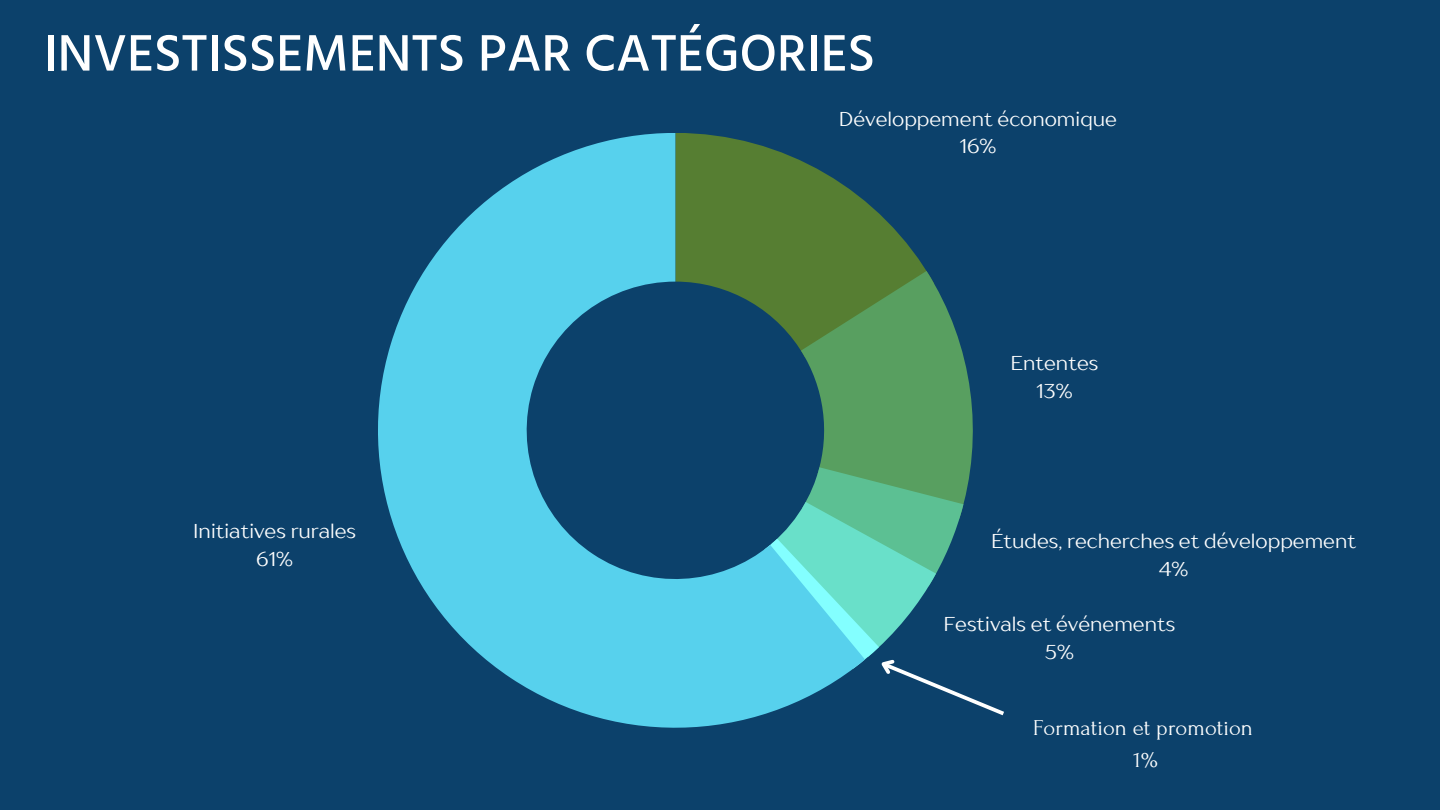
<style>
.page{position:relative;width:1440px;height:810px;background:#0c416b}
.page>*{position:absolute;margin:0;border:0;box-sizing:border-box;transform-origin:0 0}
.t1{font:500 52.5px "Hind Madurai";color:#fff}
.t2{font:22.7px "Forum";color:#fff}
.t3{font:20px "TT Drugs";color:#fff}
</style>
<div class="page">
<svg style="left:865px;top:201px;width:62px;height:70px;fill:#567e32"></svg>
<svg style="left:378px;top:133px;width:487px;height:595px"></svg>
<svg style="left:764px;top:271px;width:240px;height:447px"></svg>
<p class="t1" style="left:44px;top:19px;width:833px">INVESTISSEMENTS PAR CATÉGORIES</p>
<p class="t3" style="left:839px;top:106px;width:280px">Développement économique</p>
<p class="t3" style="left:960px;top:134px;width:38px">16%</p>
<p class="t3" style="left:193px;top:519px;width:164px">Initiatives rurales</p>
<p class="t3" style="left:256px;top:546px;width:38px">61%</p>
<p class="t3" style="left:1011px;top:350px;width:89px">Ententes</p>
<p class="t3" style="left:1036px;top:378px;width:38px">13%</p>
<p class="t3" style="left:991px;top:529px;width:367px">Études, recherches et développement</p>
<p class="t3" style="left:1159px;top:556px;width:31px">4%</p>
<p class="t3" style="left:944px;top:612px;width:233px">Festivals et événements</p>
<p class="t3" style="left:1045px;top:639px;width:30px">5%</p>
<p class="t2" style="left:1033px;top:716px;width:221px">Formation et promotion</p>
<p class="t2" style="left:1134px;top:747px;width:26px">1%</p>
</div>
